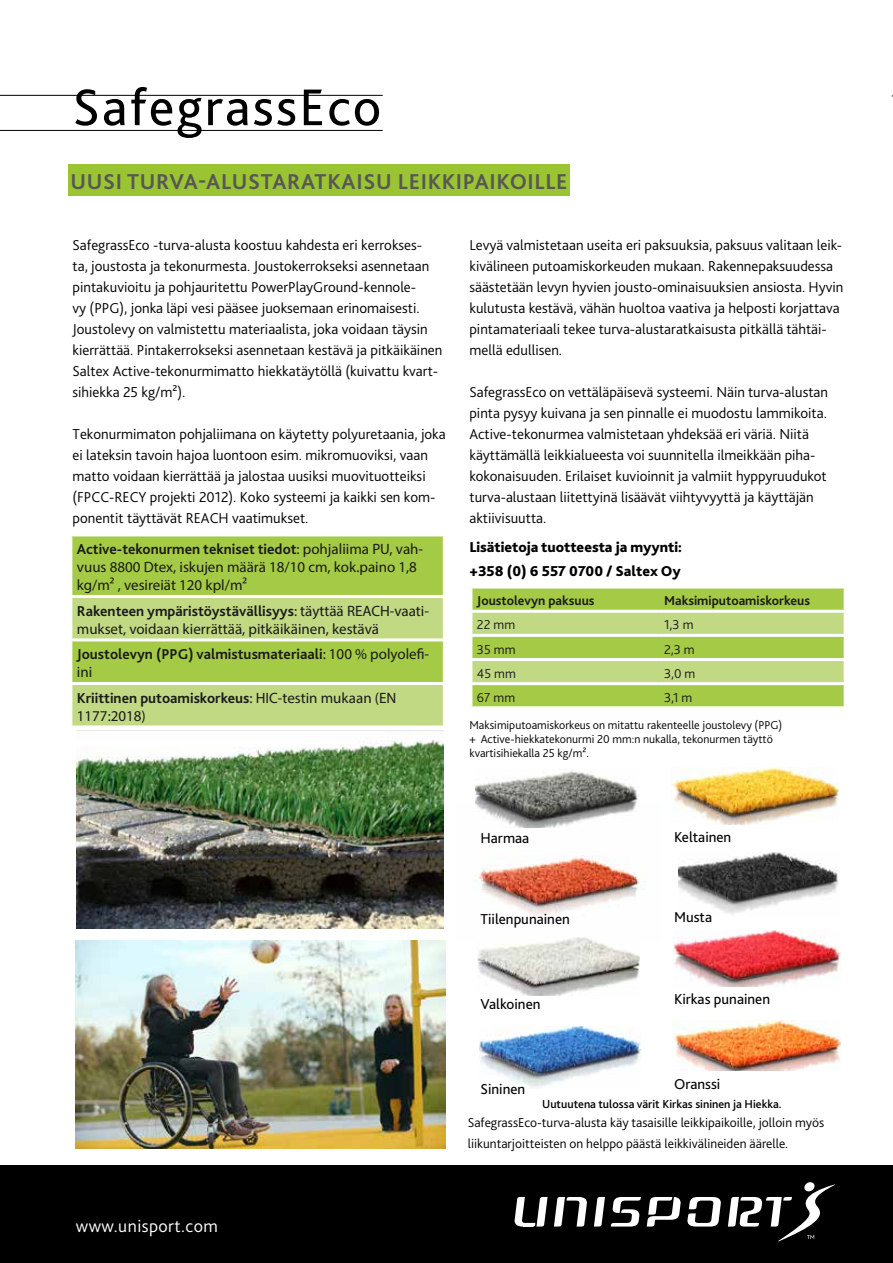
<style>
.page{position:relative;width:893px;height:1263px;background:#fff}
.page>*{position:absolute;margin:0;border:0;box-sizing:border-box;transform-origin:0 0}
.t1{font:54px "Bliss 2";letter-spacing:.04em;color:#000}
.t2{font:700 22.5px "Bliss 2";letter-spacing:.03em;color:#575756}
.t3{font:300 18px "Bliss 2";letter-spacing:.025em;color:#fff}
.t4{font:300 15px/21px "Bliss 2";color:#000}
.t5{font:700 15px "Bliss 2";color:#000}
.t6{font:15px/18px "Myriad Pro";color:#000}
.t7{font:15px "Bliss 2";color:#000}
.t8{font:800 15px/24px "Bliss 2";color:#000}
.t9{font:300 13.5px/21px "Bliss 2";color:#000}
.t10{font:700 13.5px "Bliss 2";color:#000}
.t11{font:300 12px/14.4px "Bliss 2";color:#000}
.t12{font:500 12px "Bliss 2";color:#000}
.s1{font-family:"Myriad Pro";font-weight:400}
</style>
<div class="page">
<div style="left:0;top:1165px;width:893px;height:98px;background:#000"></div>
<svg style="left:515px;top:1182px;width:320px;height:59px"></svg>
<img style="left:474px;top:804px;width:172px;height:111px">
<img style="left:478px;top:937px;width:162px;height:58px">
<div style="left:68px;top:164px;width:502px;height:32px;background:#9ac431"></div>
<hr style="left:0;top:95px;width:383px;height:1px;background:#000">
<hr style="left:0;top:130px;width:383px;height:1px;background:#000">
<div style="left:72px;top:536px;width:371px;height:59px;background:#a4ca46"></div>
<svg style="left:72px;top:598px;width:371px;height:127px;background:#b8d46f"></svg>
<hr style="left:69px;top:638px;width:377px;height:3px;background:#fff">
<hr style="left:69px;top:682px;width:377px;height:3px;background:#fff">
<svg style="left:472px;top:588px;width:372px;height:118px;background:#a6cb4a"></svg>
<svg style="left:472px;top:613px;width:372px;height:69px;background:#b8d46f"></svg>
<hr style="left:469px;top:610px;width:189px;height:3px;background:#fff">
<hr style="left:658px;top:610px;width:189px;height:3px;background:#fff">
<hr style="left:469px;top:634px;width:189px;height:3px;background:#fff">
<hr style="left:658px;top:634px;width:189px;height:3px;background:#fff">
<hr style="left:469px;top:658px;width:189px;height:3px;background:#fff">
<hr style="left:658px;top:658px;width:189px;height:3px;background:#fff">
<hr style="left:469px;top:682px;width:189px;height:3px;background:#fff">
<hr style="left:658px;top:682px;width:189px;height:3px;background:#fff">
<img style="left:672px;top:767px;width:167px;height:57px">
<img style="left:678px;top:852px;width:162px;height:63px">
<img style="left:480px;top:1026px;width:160px;height:62px">
<img style="left:672px;top:1020px;width:169px;height:50px">
<img style="left:76px;top:941px;width:369px;height:208px">
<img style="left:674px;top:930px;width:166px;height:56px">
<img style="left:476px;top:770px;width:163px;height:57px">
<img style="left:77px;top:730px;width:366px;height:198px">
<h1 class="t1" style="left:73px;top:74px;width:310px">SafegrassEco</h1>
<h2 class="t2" style="left:70px;top:168px;width:499px">UUSI TURVA-ALUSTARATKAISU LEIKKIPAIKOILLE</h2>
<p class="t4" style="left:73px;top:234px;width:371px">SafegrassEco -turva-alusta koostuu kahdesta eri kerrokses-<br>ta, joustosta ja tekonurmesta. Joustokerrokseksi asennetaan pintakuvioitu ja pohjauritettu PowerPlayGround-kennole-<br>vy (PPG), jonka läpi vesi pääsee juoksemaan erinomaisesti.<br>Joustolevy on valmistettu materiaalista, joka voidaan täysin kierrättää. Pintakerrokseksi asennetaan kestävä ja pitkäikäinen Saltex Active-tekonurmimatto hiekkatäytöllä (kuivattu kvart&shy;sihiekka 25 kg/m²).</p>
<p class="t4" style="left:73px;top:423px;width:375px">Tekonurmimaton pohjaliimana on käytetty polyuretaania, joka ei lateksin tavoin hajoa luontoon esim. mikromuoviksi, vaan matto voidaan kierrättää ja jalostaa uusiksi muovituotteiksi (FPCC-RECY projekti 2012). Koko systeemi ja kaikki sen kom&shy;ponentit täyttävät REACH vaatimukset.</p>
<p class="t5" style="left:77px;top:540px;width:348px">Active-tekonurmen tekniset tiedot<span class="s1">: pohjaliima PU, vah-</span></p>
<p class="t6" style="left:77px;top:558px;width:342px">vuus 8800 Dtex, iskujen määrä 18/10 cm, kok.paino 1,8 kg/m² , vesireiät 120 kpl/m²</p>
<p class="t5" style="left:77px;top:602px;width:354px">Rakenteen ympäristöystävällisyys<span class="s1">: täyttää REACH-vaati-</span></p>
<p class="t6" style="left:77px;top:620px;width:304px">mukset, voidaan kierrättää, pitkäikäinen, kestävä</p>
<p class="t5" style="left:77px;top:645px;width:354px">Joustolevyn (PPG) valmistusmateriaali<span class="s1">: 100 % polyolefi-</span></p>
<p class="t6" style="left:77px;top:663px;width:17px">ini</p>
<p class="t5" style="left:77px;top:689px;width:321px">Kriittinen putoamiskorkeus<span class="s1">: HIC-testin mukaan (EN</span></p>
<p class="t6" style="left:77px;top:707px;width:70px">1177:2018)</p>
<p class="t4" style="left:469px;top:234px;width:376px">Levyä valmistetaan useita eri paksuuksia, paksuus valitaan leik&shy;kivälineen putoamiskorkeuden mukaan. Rakennepaksuudessa säästetään levyn hyvien jousto-ominaisuuksien ansiosta. Hyvin kulutusta kestävä, vähän huoltoa vaativa ja helposti korjattava pintamateriaali tekee turva-alustaratkaisusta pitkällä tähtäi&shy;mellä edullisen.</p>
<p class="t4" style="left:469px;top:381px;width:360px">SafegrassEco on vettäläpäisevä systeemi. Näin turva-alustan pinta pysyy kuivana ja sen pinnalle ei muodostu lammikoita.<br>Active-tekonurmea valmistetaan yhdeksää eri väriä. Niitä käyttämällä leikkialueesta voi suunnitella ilmeikkään piha&shy;kokonaisuuden. Erilaiset kuvioinnit ja valmiit hyppyruudukot turva-alustaan liitettyinä lisäävät viihtyvyyttä ja käyttäjän aktiivisuutta.</p>
<p class="t8" style="left:469px;top:534px;width:214px">Lisätietoja tuotteesta ja myynti: +358 (0) 6 557 0700 / Saltex Oy</p>
<p class="t10" style="left:477px;top:592px;width:119px">Joustolevyn paksuus</p>
<p class="t10" style="left:664px;top:592px;width:147px">Maksimiputoamiskorkeus</p>
<p class="t9" style="left:477px;top:614px;width:40px">22 mm</p>
<p class="t9" style="left:664px;top:614px;width:31px">1,3 m</p>
<p class="t9" style="left:477px;top:638px;width:40px">35 mm</p>
<p class="t9" style="left:664px;top:638px;width:32px">2,3 m</p>
<p class="t9" style="left:477px;top:662px;width:40px">45 mm</p>
<p class="t9" style="left:664px;top:662px;width:33px">3,0 m</p>
<p class="t9" style="left:477px;top:686px;width:40px">67 mm</p>
<p class="t9" style="left:664px;top:686px;width:30px">3,1 m</p>
<p class="t11" style="left:469px;top:717px;width:314px">Maksimiputoamiskorkeus on mitattu rakenteelle joustolevy (PPG) + Active-hiekkatekonurmi 20 mm:n nukalla, tekonurmen täyttö kvartisihiekalla 25 kg/m².</p>
<p class="t3" style="left:76px;top:1215px;width:144px">www.unisport.com</p>
<p class="t7" style="left:480px;top:828px;width:50px">Harmaa</p>
<p class="t7" style="left:674px;top:827px;width:59px">Keltainen</p>
<p class="t7" style="left:480px;top:909px;width:91px">Tiilenpunainen</p>
<p class="t7" style="left:674px;top:908px;width:40px">Musta</p>
<p class="t7" style="left:480px;top:994px;width:62px">Valkoinen</p>
<p class="t7" style="left:674px;top:990px;width:98px">Kirkas punainen</p>
<p class="t7" style="left:480px;top:1079px;width:46px">Sininen</p>
<p class="t7" style="left:674px;top:1075px;width:48px">Oranssi</p>
<p class="t12" style="left:542px;top:1096px;width:241px">Uutuutena tulossa värit Kirkas sininen ja Hiekka.</p>
<p class="t9" style="left:468px;top:1112px;width:358px">SafegrassEco-turva-alusta käy tasaisille leikkipaikoille, jolloin myös liikuntarjoitteisten on helppo päästä leikkivälineiden äärelle.</p>
</div>
